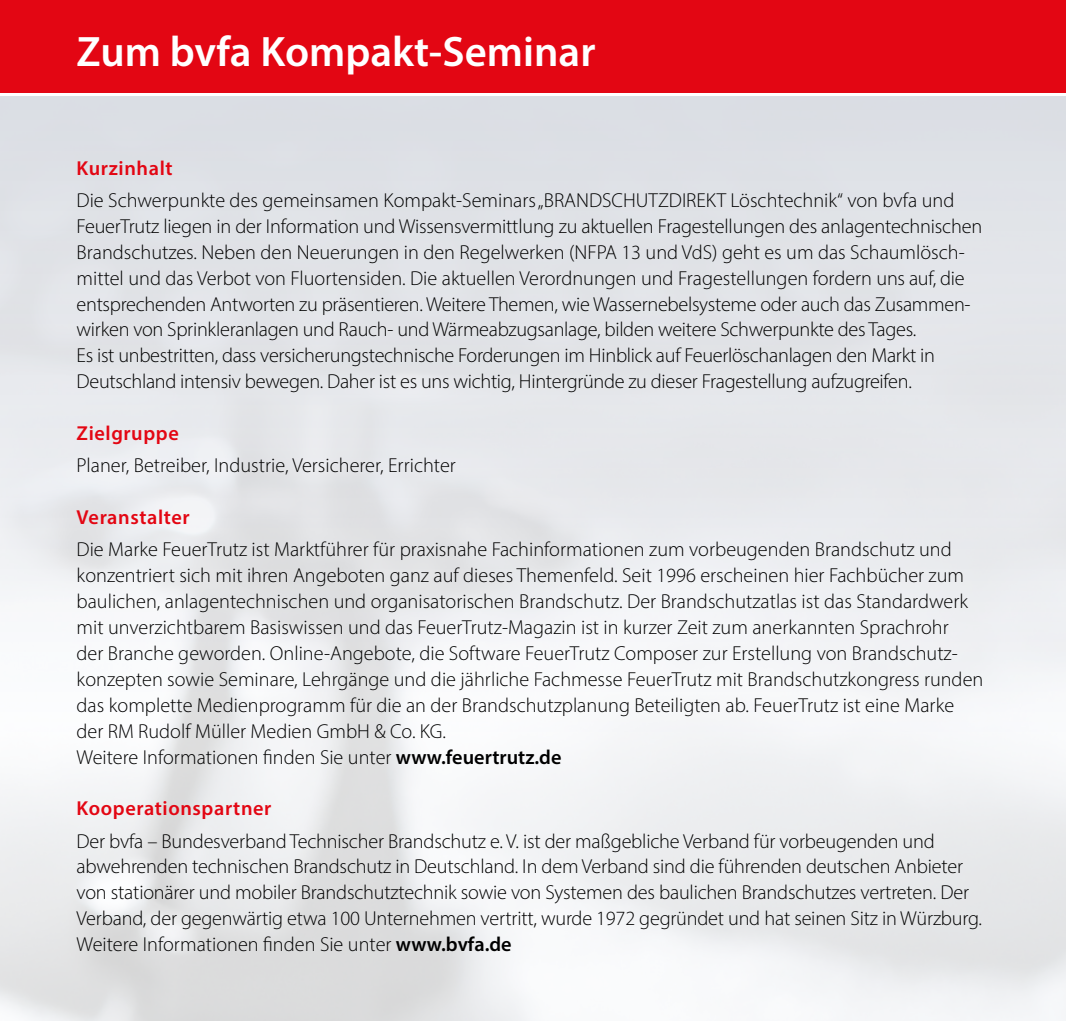
<style>
.page{position:relative;width:1066px;height:1021px;background:#fff}
.page>*{position:absolute;margin:0;border:0;box-sizing:border-box;transform-origin:0 0}
.t1{font:600 42.75px "Myriad Pro";color:#fff}
.t2{font:300 20.25px/25.9px "Myriad Pro";letter-spacing:-.005em;color:#000}
.t3{font:600 20.25px "Myriad Pro";letter-spacing:.03em;color:#e30613}
.s1{font-weight:600}
</style>
<div class="page">
<div style="left:0;top:0;width:1065px;height:92px;background:#e30613"></div>
<h1 class="t1" style="left:77px;top:24px;width:520px">Zum bvfa Kompakt-Seminar</h1>
<p class="t3" style="left:77px;top:155px;width:97px">Kurzinhalt</p>
<p class="t2" style="left:77px;top:187px;width:906px">Die Schwerpunkte des gemeinsamen Kompakt-Seminars „BRANDSCHUTZDIREKT Löschtechnik“ von bvfa und FeuerTrutz liegen in der Information und Wissensvermittlung zu aktuellen Fragestellungen des anlagentechnischen Brandschutzes. Neben den Neuerungen in den Regelwerken (NFPA 13 und VdS) geht es um das Schaumlösch&shy;mittel und das Verbot von Fluortensiden. Die aktuellen Verordnungen und Fragestellungen fordern uns auf, die entsprechenden Antworten zu präsentieren. Weitere Themen, wie Wassernebelsysteme oder auch das Zusammen&shy;wirken von Sprinkleranlagen und Rauch- und Wärmeabzugsanlage, bilden weitere Schwerpunkte des Tages.<br>Es ist unbestritten, dass versicherungstechnische Forderungen im Hinblick auf Feuerlöschanlagen den Markt in Deutschland intensiv bewegen. Daher ist es uns wichtig, Hintergründe zu dieser Fragestellung aufzugreifen.</p>
<p class="t3" style="left:77px;top:420px;width:104px">Zielgruppe</p>
<p class="t2" style="left:77px;top:452px;width:380px">Planer, Betreiber, Industrie, Versicherer, Errichter</p>
<p class="t3" style="left:77px;top:504px;width:115px">Veranstalter</p>
<p class="t2" style="left:77px;top:536px;width:908px">Die Marke FeuerTrutz ist Marktführer für praxisnahe Fachinformationen zum vorbeugenden Brandschutz und konzentriert sich mit ihren Angeboten ganz auf dieses Themenfeld. Seit 1996 erscheinen hier Fachbücher zum baulichen, anlagentechnischen und organisatorischen Brandschutz. Der Brandschutzatlas ist das Standardwerk mit unverzichtbarem Basiswissen und das FeuerTrutz-Magazin ist in kurzer Zeit zum anerkannten Sprachrohr<br>der Branche geworden. Online-Angebote, die Software FeuerTrutz Composer zur Erstellung von Brandschutz&shy;konzepten sowie Seminare, Lehrgänge und die jährliche Fachmesse FeuerTrutz mit Brandschutzkongress runden das komplette Medienprogramm für die an der Brandschutzplanung Beteiligten ab. FeuerTrutz ist eine Marke der RM Rudolf Müller Medien GmbH &amp; Co. KG.<br>Weitere Informationen finden Sie unter <span class="s1">www.feuertrutz.de</span></p>
<p class="t3" style="left:77px;top:795px;width:196px">Kooperationspartner</p>
<p class="t2" style="left:77px;top:827px;width:906px">Der bvfa – Bundesverband Technischer Brandschutz e. V. ist der maßgebliche Verband für vorbeugenden und abwehrenden technischen Brandschutz in Deutschland. In dem Verband sind die führenden deutschen Anbieter von stationärer und mobiler Brandschutztechnik sowie von Systemen des baulichen Brandschutzes vertreten. Der Verband, der gegenwärtig etwa 100 Unternehmen vertritt, wurde 1972 gegründet und hat seinen Sitz in Würzburg.<br>Weitere Informationen finden Sie unter <span class="s1">www.bvfa.de</span></p>
</div>
